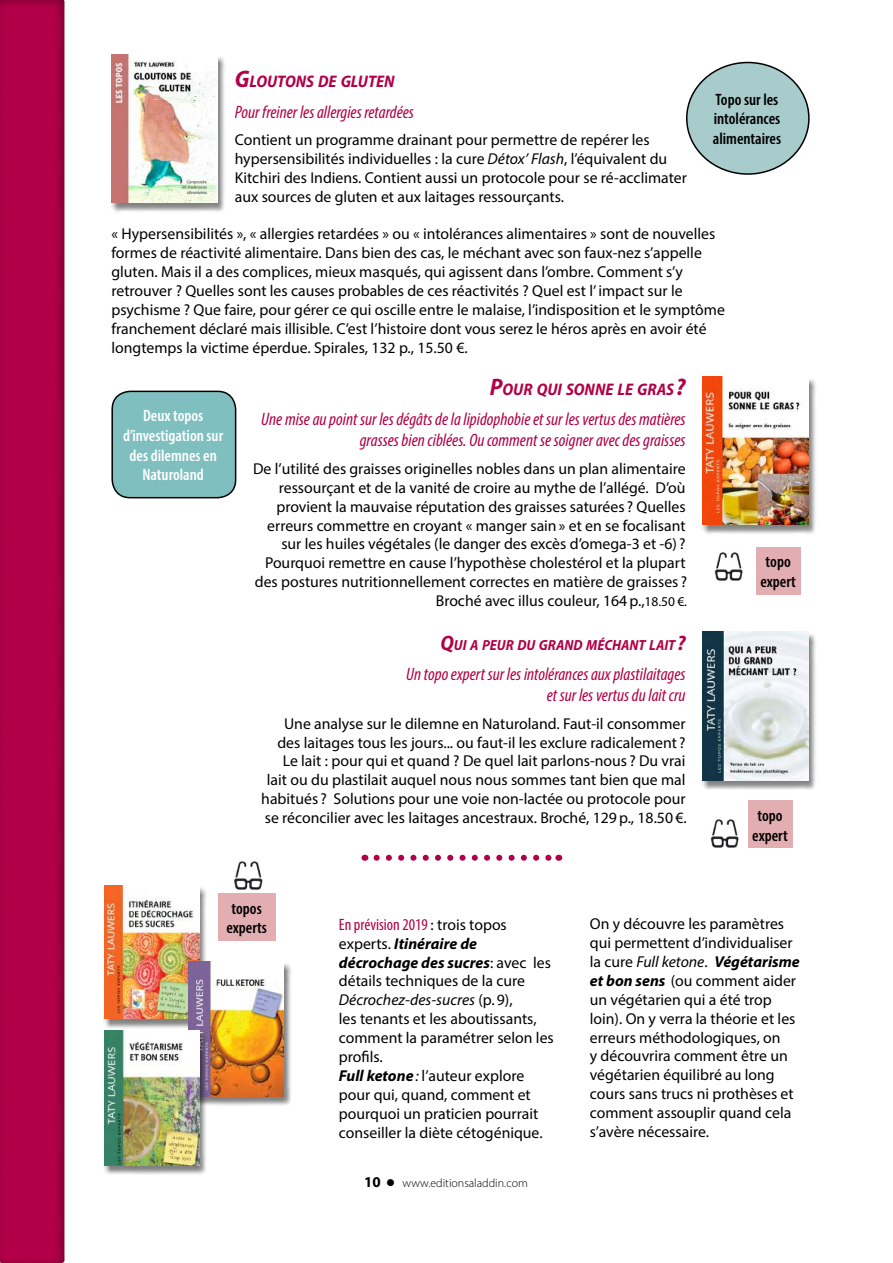
<style>
.page{position:relative;width:893px;height:1263px;background:#fff}
.page>*{position:absolute;margin:0;border:0;box-sizing:border-box;transform-origin:0 0}
.t1{font:italic condensed 18px/21.6px "Myriad Pro";color:#b10047;text-align:right}
.t2{font:italic 700 semi-condensed 16.8px "Myriad Pro";color:#b10047}
.t3{font:600 condensed 16.5px/19.8px "Myriad Pro";color:#000;text-align:center}
.t4{font:600 condensed 16.5px/19.8px "Myriad Pro";color:#fff;text-align:center}
.t5{font:condensed 16.5px "Myriad Pro";color:#b10047}
.t6{font:15.75px/18.9px "Myriad Pro";color:#000}
.t7{font:italic 700 semi-condensed 14.7px "Myriad Pro";color:#b10047}
.t8{font:300 12px "Myriad Pro";color:#000}
.s1{font-size:24px}
.s2{font-style:italic}
.s3{font-size:13.5px}
.s4{font-size:21px}
.s5{font-stretch:normal;font-size:15.75px;color:#000}
.s6{font-weight:700;font-style:italic}
.s7{font-weight:700;font-size:15px}
</style>
<div class="page">
<div style="left:0;top:0;width:75px;height:1263px;background:#000;opacity:.4"></div>
<div style="left:110px;top:55px;width:115px;height:158px;background:#000;opacity:.5"></div>
<img style="left:111px;top:54px;width:107px;height:149px">
<div style="left:687px;top:63px;width:122px;height:111px;background:#a8cbcc;border-radius:50%"></div>
<div style="left:686px;top:62px;width:124px;height:113px;border:2px solid #000;border-radius:50%"></div>
<div style="left:103px;top:886px;width:104px;height:143px;background:#000;opacity:.5"></div>
<img style="left:104px;top:885px;width:95px;height:134px">
<div style="left:188px;top:963px;width:103px;height:143px;background:#000;opacity:.5"></div>
<img style="left:189px;top:961px;width:95px;height:135px">
<div style="left:103px;top:1031px;width:104px;height:144px;background:#000;opacity:.5"></div>
<img style="left:104px;top:1030px;width:95px;height:135px">
<svg style="left:377px;top:855px;width:175px;height:6px"></svg>
<div style="left:218px;top:893px;width:58px;height:48px;background:#e3aeb2"></div>
<img style="left:234px;top:861px;width:29px;height:29px">
<div style="left:701px;top:377px;width:115px;height:158px;background:#000;opacity:.5"></div>
<img style="left:703px;top:376px;width:106px;height:149px">
<div style="left:701px;top:633px;width:115px;height:157px;background:#000;opacity:.5"></div>
<img style="left:703px;top:631px;width:106px;height:149px">
<div style="left:112px;top:391px;width:124px;height:107px;background:#80bfbf;border-radius:18px"></div>
<div style="left:111px;top:391px;width:125px;height:107px;border:2px solid #000;border-radius:18px"></div>
<div style="left:748px;top:800px;width:45px;height:48px;background:#e3aeb2"></div>
<img style="left:710px;top:819px;width:29px;height:29px">
<img style="left:714px;top:552px;width:29px;height:29px">
<div style="left:756px;top:547px;width:45px;height:47px;background:#e3aeb2"></div>
<hr style="left:892px;top:0;width:1px;height:991px;background:#fbb163">
<p class="t2" style="left:235px;top:71px;width:161px"><span class="s1">G</span>LOUTONS DE GLUTEN</p>
<p class="t1" style="left:235px;top:101px;width:181px">Pour freiner les allergies retardées</p>
<p class="t6" style="left:235px;top:130px;width:454px">Contient un programme drainant pour permettre de repérer les hypersensibilités individuelles : la cure <span class="s2">Détox’ Flash</span>, l’équivalent du Kitchiri des Indiens. Contient aussi un protocole pour se ré-acclimater aux sources de gluten et aux laitages ressourçants.</p>
<p class="t6" style="left:111px;top:224px;width:615px">« Hypersensibilités », « allergies retardées » ou « intolérances alimentaires » sont de nouvelles formes de réactivité alimentaire. Dans bien des cas, le méchant avec son faux-nez s’appelle gluten. Mais il a des complices, mieux masqués, qui agissent dans l’ombre. Comment s’y retrouver ? Quelles sont les causes probables de ces réactivités ? Quel est l’ impact sur le psychisme ? Que faire, pour gérer ce qui oscille entre le malaise, l’indisposition et le symptôme franchement déclaré mais illisible. C’est l’histoire dont vous serez le héros après en avoir été longtemps la victime éperdue. Spirales, 132 p., 15.50 €.</p>
<p class="t3" style="left:713px;top:89px;width:70px;text-align:left">Topo sur les intolérances alimentaires</p>
<p class="t4" style="left:123px;top:405px;width:102px">Deux topos d’investigation sur des dilemnes en<br>Naturoland</p>
<p class="t2" style="left:490px;top:378px;width:197px"><span class="s1">P</span>OUR QUI SONNE LE GRAS<span class="s1">?</span></p>
<p class="t1" style="left:261px;top:408px;width:426px">Une mise au point sur les dégâts de la lipidophobie et sur les vertus des matières grasses bien ciblées. Ou comment se soigner avec des graisses</p>
<p class="t6" style="left:253px;top:459px;width:435px;text-align:right">De l’utilité des graisses originelles nobles dans un plan alimentaire ressourçant et de la vanité de croire au mythe de l’allégé. D’où provient la mauvaise réputation des graisses saturées ? Quelles erreurs commettre en croyant « manger sain » et en se focalisant sur les huiles végétales (le danger des excès d’omega-3 et -6) ?<br>Pourquoi remettre en cause l’hypothèse cholestérol et la plupart des postures nutritionnellement correctes en matière de graisses ?<br>Broché avec illus couleur, 164p.,<span class="s3">18.50 €.</span></p>
<p class="t7" style="left:440px;top:635px;width:247px"><span class="s4">Q</span>UI A PEUR DU GRAND MÉCHANT LAIT <span class="s4">?</span></p>
<p class="t1" style="left:406px;top:663px;width:281px">Un topo expert sur les intolérances aux plastilaitages et sur les vertus du lait cru</p>
<p class="t6" style="left:261px;top:714px;width:427px;text-align:right">Une analyse sur le dilemne en Naturoland. Faut-il consommer des laitages tous les jours... ou faut-il les exclure radicalement ?<br>Le lait : pour qui et quand ? De quel lait parlons-nous ? Du vrai lait ou du plastilait auquel nous nous sommes tant bien que mal habitués ? Solutions pour une voie non-lactée ou protocole pour se réconcilier avec les laitages ancestraux. Broché, 129p., 18.50 €.</p>
<p class="t3" style="left:760px;top:551px;width:37px">topo expert</p>
<p class="t3" style="left:752px;top:805px;width:37px">topo expert</p>
<p class="t3" style="left:226px;top:898px;width:42px">topos experts</p>
<p class="t5" style="left:339px;top:914px;width:169px">En prévision 2019 <span class="s5">: trois topos</span></p>
<p class="t6" style="left:339px;top:934px;width:216px">experts. <span class="s6">Itinéraire de décrochage des sucres</span>: avec les détails techniques de la cure<br><span class="s2">Décrochez-des-sucres</span> (p. 9),<br>les tenants et les aboutissants, comment la paramétrer selon les profils.<br><span class="s6">Full ketone</span><span class="s2">:</span> l’auteur explore pour qui, quand, comment et pourquoi un praticien pourrait conseiller la diète cétogénique.</p>
<p class="t8" style="left:364px;top:1176px;width:165px"><span class="s7">10</span> ● www.editionsaladdin.com</p>
<p class="t6" style="left:590px;top:914px;width:211px">On y découvre les paramètres qui permettent d’individualiser la cure <span class="s2">Full ketone</span>. <span class="s6">Végétarisme et bon sens</span> (ou comment aider un végétarien qui a été trop loin). On y verra la théorie et les erreurs méthodologiques, on<br>y découvrira comment être un végétarien équilibré au long cours sans trucs ni prothèses et comment assouplir quand cela s’avère nécessaire.</p>
</div>
